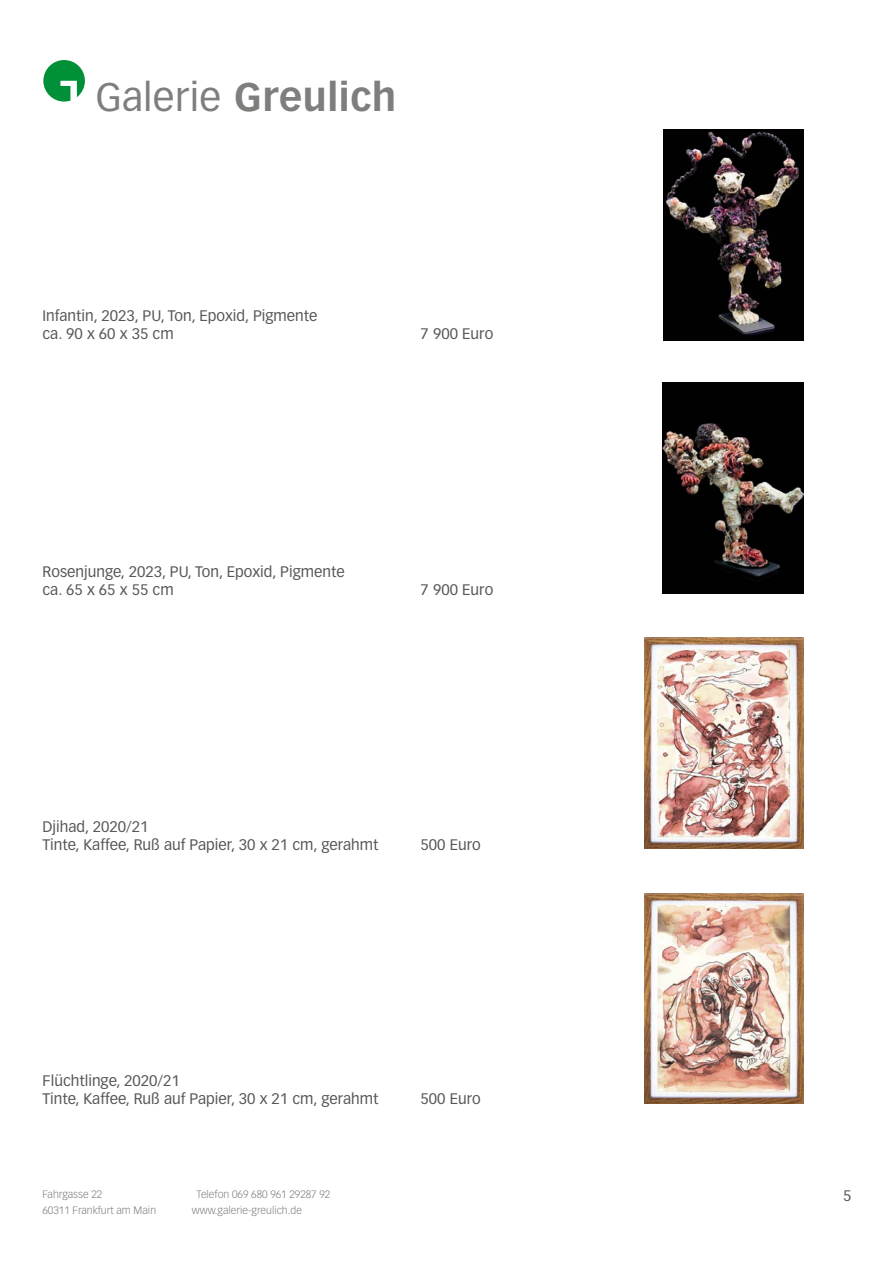
<style>
.page{position:relative;width:893px;height:1263px;background:#fff}
.page>*{position:absolute;margin:0;border:0;box-sizing:border-box;transform-origin:0 0}
.t1{font:700 39px "Vectora LH";letter-spacing:.015em;color:#7e7e7d}
.t2{font:15px/18px "Vectora LH";color:#575756}
.t3{font:300 10.5px "Vectora LH";color:#7e7e7d}
.s1{font-weight:400}
</style>
<div class="page">
<svg style="left:43px;top:60px;width:42px;height:42px"></svg>
<img style="left:644px;top:893px;width:160px;height:211px">
<img style="left:644px;top:638px;width:160px;height:211px">
<img style="left:663px;top:130px;width:141px;height:210px">
<img style="left:663px;top:383px;width:140px;height:211px">
<h1 class="t1" style="left:96px;top:73px;width:302px"><span class="s1">Galerie</span> Greulich</h1>
<p class="t2" style="left:43px;top:306px;width:276px">Infantin, 2023, PU, Ton, Epoxid, Pigmente ca. 90 x 60 x 35 cm</p>
<p class="t2" style="left:421px;top:324px;width:74px">7 900 Euro</p>
<p class="t2" style="left:43px;top:563px;width:304px">Rosenjunge, 2023, PU, Ton, Epoxid, Pigmente ca. 65 x 65 x 55 cm</p>
<p class="t2" style="left:421px;top:581px;width:74px">7 900 Euro</p>
<p class="t2" style="left:43px;top:818px;width:337px">Djihad, 2020/21<br>Tinte, Kaffee, Ruß auf Papier, 30 x 21 cm, gerahmt</p>
<p class="t2" style="left:421px;top:836px;width:62px">500 Euro</p>
<p class="t2" style="left:43px;top:1072px;width:337px">Flüchtlinge, 2020/21<br>Tinte, Kaffee, Ruß auf Papier, 30 x 21 cm, gerahmt</p>
<p class="t3" style="left:43px;top:1188px;width:61px">Fahrgasse 22</p>
<p class="t3" style="left:197px;top:1188px;width:135px">Telefon 069 680 961 29287 92</p>
<p class="t3" style="left:43px;top:1204px;width:115px">60311 Frankfurt am Main</p>
<p class="t3" style="left:192px;top:1204px;width:112px">www.galerie-greulich.de</p>
<p class="t2" style="left:421px;top:1090px;width:62px">500 Euro</p>
<p class="t2" style="left:843px;top:1187px;width:10px">5</p>
</div>
